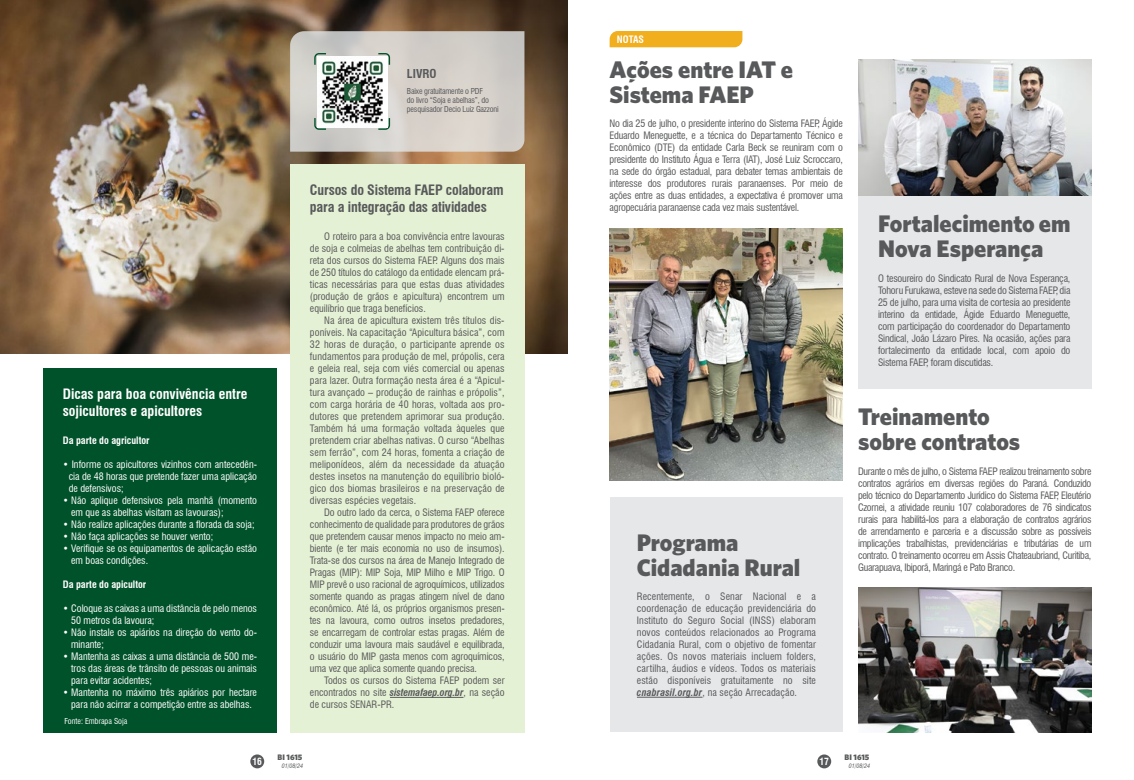
<style>
.page{position:relative;width:1134px;height:780px;background:#fff}
.page>*{position:absolute;margin:0;border:0;box-sizing:border-box;transform-origin:0 0}
.t1{font:900 24px/25px "Whitney HTF";color:#58595b}
.t2{font:700 condensed 14px/16.8px "Swiss 721 BT";letter-spacing:-.01em;color:#58595b}
.t3{font:700 condensed 14px/16.8px "Swiss 721 BT";color:#fff}
.t4{font:700 condensed 12px "Swiss 721 BT";color:#58595b}
.t5{font:condensed 10px/12px "Swiss 721 BT";letter-spacing:-.01em;color:#58595b;text-align:justify}
.t6{font:condensed 10px/12px "Swiss 721 BT";color:#fff}
.t7{font:700 condensed 10px "Swiss 721 BT";color:#fff}
.t8{font:700 condensed 9.6px "Swiss 721 BT";color:#fff}
.t9{font:condensed 8px/9px "Swiss 721 BT";letter-spacing:-.02em;color:#58595b}
.t10{font:condensed 8px "Swiss 721 BT";color:#fff}
.t11{font:900 8px "Whitney HTF";color:#58595b}
.t12{font:italic condensed 6px "Swiss 721 BT";color:#58595b}
.s1{font-weight:700;font-style:italic}
</style>
<div class="page">
<img style="left:0;top:0;width:567px;height:353px">
<div style="left:43px;top:368px;width:234px;height:364px;background:#00522a"></div>
<div style="left:290px;top:164px;width:234px;height:569px;background:#e5f1d4"></div>
<hr style="left:390px;top:697px;width:73px;height:1px;background:#58595b">
<div style="left:858px;top:75px;width:233px;height:313px;background:#e6e7e8"></div>
<div style="left:610px;top:31px;width:132px;height:16px;background:#f1ae1d"></div>
<img style="left:609px;top:229px;width:234px;height:251px">
<img style="left:858px;top:587px;width:233px;height:145px">
<div style="left:610px;top:497px;width:233px;height:235px;background:#e6e7e8"></div>
<hr style="left:637px;top:696px;width:65px;height:1px;background:#58595b">
<img style="left:858px;top:60px;width:233px;height:136px">
<svg style="left:290px;top:31px;width:234px;height:121px;background:#d1cdc7"></svg>
<img style="left:317px;top:57px;width:71px;height:71px">
<div style="left:250px;top:754px;width:14px;height:14px;background:#58595b;border-radius:50%"></div>
<div style="left:817px;top:754px;width:14px;height:14px;background:#58595b;border-radius:50%"></div>
<p class="t4" style="left:407px;top:67px;width:31px">LIVRO</p>
<p class="t9" style="left:407px;top:87px;width:93px">Baixe gratuitamente o PDF<br>do livro “Soja e abelhas”, do pesquisador Decio Luiz Gazzoni</p>
<h2 class="t3" style="left:63px;top:385px;width:186px">Dicas para boa convivência entre sojicultores e apicultores</h2>
<p class="t7" style="left:63px;top:434px;width:88px">Da parte do agricultor</p>
<p class="t6" style="left:69px;top:458px;width:190px;text-align:justify;text-indent:-6px">• Informe os apicultores vizinhos com antecedên&shy;cia de 48 horas que pretende fazer uma aplicação de defensivos;</p>
<p class="t6" style="left:71px;top:494px;width:187px;text-indent:-8px">• Não aplique defensivos pela manhã (momento em que as abelhas visitam as lavouras);</p>
<p class="t6" style="left:63px;top:518px;width:193px">• Não realize aplicações durante a florada da soja;</p>
<p class="t6" style="left:63px;top:530px;width:152px">• Não faça aplicações se houver vento;</p>
<p class="t6" style="left:71px;top:542px;width:187px;text-indent:-8px">• Verifique se os equipamentos de aplicação estão em boas condições.</p>
<p class="t7" style="left:63px;top:578px;width:85px">Da parte do apicultor</p>
<p class="t6" style="left:71px;top:602px;width:187px;text-indent:-8px">• Coloque as caixas a uma distância de pelo menos<br>50 metros da lavoura;</p>
<p class="t6" style="left:71px;top:626px;width:187px;text-indent:-8px">• Não instale os apiários na direção do vento do&shy;minante;</p>
<p class="t6" style="left:71px;top:650px;width:187px;text-align:justify;text-indent:-8px">• Mantenha as caixas a uma distância de 500 me&shy;tros das áreas de trânsito de pessoas ou animais para evitar acidentes;</p>
<p class="t6" style="left:63px;top:686px;width:196px;text-align:center">• Mantenha no máximo três apiários por hectare para não acirrar a competição entre as abelhas.</p>
<p class="t10" style="left:65px;top:715px;width:64px">Fonte: Embrapa Soja</p>
<p class="t8" style="left:252px;top:755px;width:11px">16</p>
<h2 class="t2" style="left:310px;top:181px;width:195px">Cursos do Sistema FAEP colaboram para a integração das atividades</h2>
<p class="t5" style="left:310px;top:230px;width:196px;text-indent:14px">O roteiro para a boa convivência entre lavouras de soja e colmeias de abelhas tem contribuição di&shy;reta dos cursos do Sistema FAEP. Alguns dos mais de 250 títulos do catálogo da entidade elencam prá&shy;ticas necessárias para que estas duas atividades (produção de grãos e apicultura) encontrem um equilíbrio que traga benefícios.</p>
<p class="t5" style="left:310px;top:314px;width:196px;text-indent:14px">Na área de apicultura existem três títulos dis&shy;poníveis. Na capacitação “Apicultura básica”, com 32 horas de duração, o participante aprende os fundamentos para produção de mel, própolis, cera e geleia real, seja com viés comercial ou apenas para lazer. Outra formação nesta área é a “Apicul&shy;tura avançado – produção de rainhas e própolis”, com carga horária de 40 horas, voltada aos pro&shy;dutores que pretendem aprimorar sua produção.<br>Também há uma formação voltada àqueles que pretendem criar abelhas nativas. O curso “Abelhas sem ferrão”, com 24 horas, fomenta a criação de meliponídeos, além da necessidade da atuação destes insetos na manutenção do equilíbrio bioló&shy;gico dos biomas brasileiros e na preservação de diversas espécies vegetais.</p>
<p class="t5" style="left:310px;top:506px;width:196px;text-indent:14px">Do outro lado da cerca, o Sistema FAEP oferece conhecimento de qualidade para produtores de grãos que pretendem causar menos impacto no meio am&shy;biente (e ter mais economia no uso de insumos).<br>Trata-se dos cursos na área de Manejo Integrado de Pragas (MIP): MIP Soja, MIP Milho e MIP Trigo. O MIP prevê o uso racional de agroquímicos, utilizados somente quando as pragas atingem nível de dano econômico. Até lá, os próprios organismos presen&shy;tes na lavoura, como outros insetos predadores, se encarregam de controlar estas pragas. Além de conduzir uma lavoura mais saudável e equilibrada, o usuário do MIP gasta menos com agroquímicos, uma vez que aplica somente quando precisa.</p>
<p class="t5" style="left:310px;top:674px;width:196px;text-indent:14px">Todos os cursos do Sistema FAEP podem ser encontrados no site <span class="s1">sistemafaep.org.br</span>, na seção de cursos SENAR-PR.</p>
<p class="t11" style="left:278px;top:752px;width:26px">BI 1615</p>
<p class="t12" style="left:282px;top:762px;width:23px">01/08/24</p>
<p class="t7" style="left:617px;top:33px;width:29px">NOTAS</p>
<h1 class="t1" style="left:609px;top:56px;width:185px">Ações entre IAT e<br>Sistema FAEP</h1>
<p class="t5" style="left:609px;top:118px;width:235px">No dia 25 de julho, o presidente interino do Sistema FAEP, Ágide Eduardo Meneguette, e a técnica do Departamento Técnico e Econômico (DTE) da entidade Carla Beck se reuniram com o presidente do Instituto Água e Terra (IAT), José Luiz Scroccaro, na sede do órgão estadual, para debater temas ambientais de interesse dos produtores rurais paranaenses. Por meio de ações entre as duas entidades, a expectativa é promover uma agropecuária paranaense cada vez mais sustentável.</p>
<h1 class="t1" style="left:878px;top:211px;width:194px">Fortalecimento em<br>Nova Esperança</h1>
<p class="t5" style="left:878px;top:272px;width:194px">O tesoureiro do Sindicato Rural de Nova Esperança, Tohoru Furukawa, esteve na sede do Sistema FAEP, dia 25 de julho, para uma visita de cortesia ao presidente interino da entidade, Ágide Eduardo Meneguette, com participação do coordenador do Departamento Sindical, João Lázaro Pires. Na ocasião, ações para fortalecimento da entidade local, com apoio do Sistema FAEP, foram discutidas.</p>
<h1 class="t1" style="left:637px;top:529px;width:165px">Programa<br>Cidadania Rural</h1>
<p class="t5" style="left:637px;top:590px;width:181px">Recentemente, o Senar Nacional e a coordenação de educação previdenciária do Instituto do Seguro Social (INSS) elaboram novos conteúdos relacionados ao Programa Cidadania Rural, com o objetivo de fomentar ações. Os novos materiais incluem folders, cartilha, áudios e vídeos. Todos os materiais estão disponíveis gratuitamente no site <span class="s1">cnabrasil.org.br</span>, na seção Arrecadação.</p>
<h1 class="t1" style="left:858px;top:403px;width:164px">Treinamento sobre contratos</h1>
<p class="t5" style="left:858px;top:465px;width:235px">Durante o mês de julho, o Sistema FAEP realizou treinamento sobre contratos agrários em diversas regiões do Paraná. Conduzido pelo técnico do Departamento Jurídico do Sistema FAEP, Eleutério Czornei, a atividade reuniu 107 colaboradores de 76 sindicatos rurais para habilitá-los para a elaboração de contratos agrários de arrendamento e parceria e a discussão sobre as possíveis implicações trabalhistas, previdenciárias e tributárias de um contrato. O treinamento ocorreu em Assis Chateaubriand, Curitiba, Guarapuava, Ibiporã, Maringá e Pato Branco.</p>
<p class="t8" style="left:819px;top:755px;width:11px">17</p>
<p class="t11" style="left:844px;top:752px;width:26px">BI 1615</p>
<p class="t12" style="left:849px;top:762px;width:23px">01/08/24</p>
</div>
